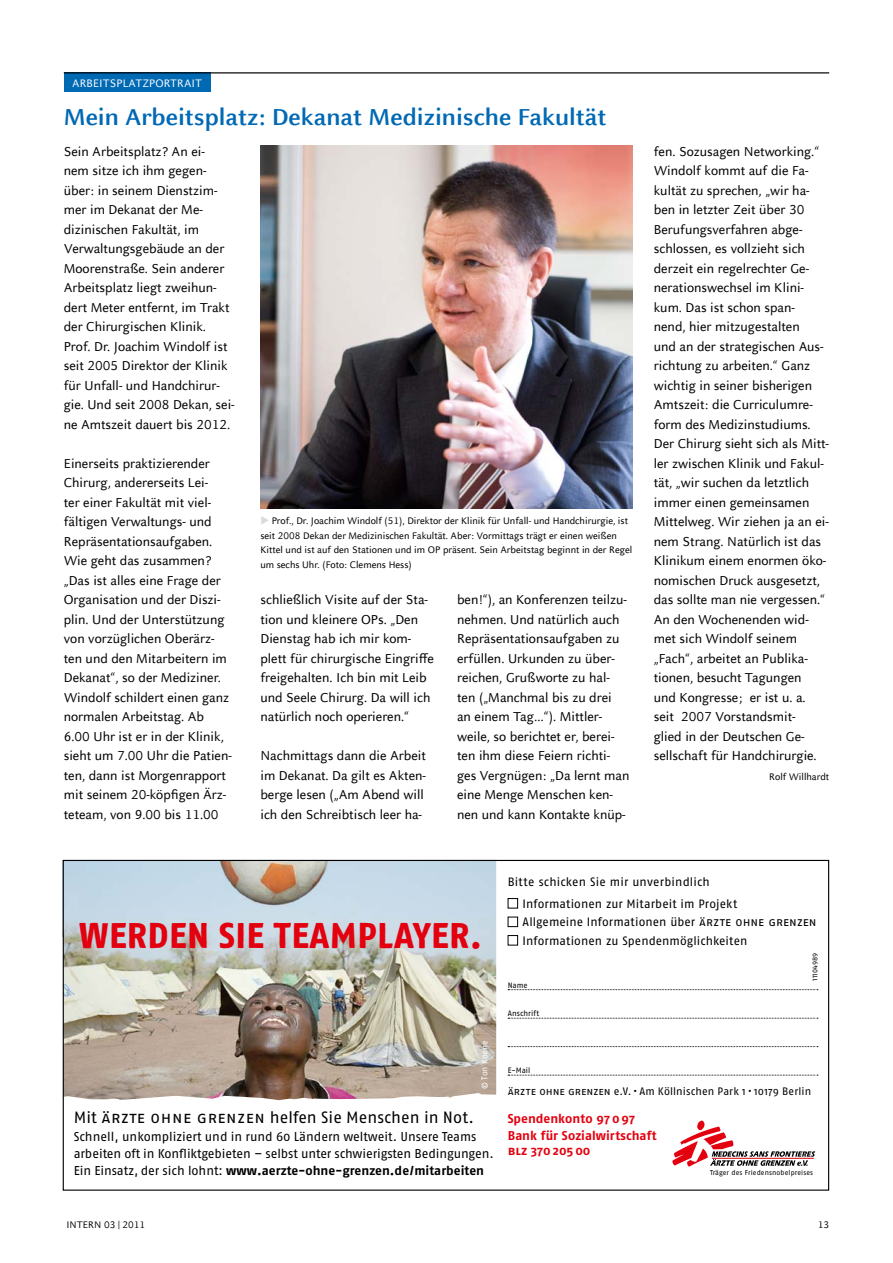
<style>
.page{position:relative;width:893px;height:1263px;background:#fff}
.page>*{position:absolute;margin:0;border:0;box-sizing:border-box;transform-origin:0 0}
.t1{font:35.7px "Fago Rough Bold Lf";letter-spacing:.02em;color:#e3000f}
.t2{font:700 25.5px "Celeste Sans Offc Pro";color:#0069b4}
.t3{font:16.35px "Fago OT";letter-spacing:.03em;color:#000}
.t4{font:14.25px/19.5px "Celeste Sans Offc Pro";color:#000}
.t5{font:12.75px/17.1px "Fago OT";letter-spacing:-.005em;color:#000}
.t6{font:700 12.75px/16px "Fago OT";letter-spacing:.005em;color:#e3000f}
.t7{font:12.15px/21.3px "Fago OT";letter-spacing:.01em;color:#000}
.t8{font:12px "Celeste Sans Offc Pro";letter-spacing:.005em;color:#fff}
.t9{font:10.8px "Fago OT";letter-spacing:.005em;color:#000}
.t10{font:10.5px/14.7px "Celeste Sans Offc Pro";color:#000}
.t11{font:8.55px "Fago OT";color:#fff}
.t12{font:7.8px "Fago OT";letter-spacing:.005em;color:#000}
.t13{font:7.05px "Fago OT";letter-spacing:.02em;color:#000}
.s1{color:#dadada}
.s2{font-weight:700}
</style>
<div class="page">
<div style="left:64px;top:72px;width:146px;height:20px;background:#0069b4"></div>
<hr style="left:64px;top:72px;width:765px;height:1px;background:#000">
<img style="left:261px;top:145px;width:372px;height:364px">
<img style="left:65px;top:862px;width:431px;height:238px">
<img style="left:65px;top:862px;width:430px;height:74px">
<svg style="left:508px;top:989px;width:310px;height:1px"></svg>
<svg style="left:508px;top:1018px;width:310px;height:1px"></svg>
<svg style="left:508px;top:1046px;width:310px;height:1px"></svg>
<svg style="left:508px;top:1075px;width:310px;height:1px"></svg>
<div style="left:508px;top:898px;width:10px;height:10px;border:1px solid #000"></div>
<div style="left:508px;top:917px;width:10px;height:10px;border:1px solid #000"></div>
<div style="left:508px;top:935px;width:10px;height:10px;border:1px solid #000"></div>
<svg style="left:672px;top:1120px;width:143px;height:47px"></svg>
<p class="t8" style="left:72px;top:75px;width:131px">ARBEITSPLATZPORTRAIT</p>
<h2 class="t2" style="left:64px;top:101px;width:544px">Mein Arbeitsplatz: Dekanat Medizinische Fakultät</h2>
<p class="t4" style="left:64px;top:141px;width:172px">Sein Arbeitsplatz? An ei-<br>nem sitze ich ihm gegen&shy;über: in seinem Dienstzim&shy;mer im Dekanat der Me&shy;dizinischen Fakultät, im<br>Verwaltungsgebäude an der<br>Moorenstraße. Sein anderer<br>Arbeitsplatz liegt zweihun&shy;dert Meter entfernt, im Trakt der Chirurgischen Klinik.<br>Prof. Dr. Joachim Windolf ist seit 2005 Direktor der Klinik für Unfall- und Handchirur&shy;gie. Und seit 2008 Dekan, sei&shy;ne Amtszeit dauert bis 2012.</p>
<p class="t4" style="left:64px;top:453px;width:170px">Einerseits praktizierender<br>Chirurg, andererseits Lei-<br>ter einer Fakultät mit viel&shy;fältigen Verwaltungs- und<br>Repräsentationsaufgaben.<br>Wie geht das zusammen? „Das ist alles eine Frage der<br>Organisation und der Diszi&shy;plin. Und der Unterstützung von vorzüglichen Oberärz&shy;ten und den Mitarbeitern im<br>Dekanat“, so der Mediziner.<br>Windolf schildert einen ganz normalen Arbeitstag. Ab<br>6.00 Uhr ist er in der Klinik, sieht um 7.00 Uhr die Patien&shy;ten, dann ist Morgenrapport mit seinem 20-köpfigen Ärz&shy;teteam, von 9.00 bis 11.00</p>
<p class="t10" style="left:260px;top:513px;width:374px"><span class="s1">◆</span> Prof., Dr. Joachim Windolf (51), Direktor der Klinik für Unfall- und Handchirurgie, ist seit 2008 Dekan der Medizinischen Fakultät. Aber: Vormittags trägt er einen weißen Kittel und ist auf den Stationen und im OP präsent. Sein Arbeitstag beginnt in der Regel um sechs Uhr. (Foto: Clemens Hess)</p>
<p class="t4" style="left:260px;top:590px;width:175px">schließlich Visite auf der Sta&shy;tion und kleinere OPs. „Den<br>Dienstag hab ich mir kom&shy;plett für chirurgische Eingriffe freigehalten. Ich bin mit Leib und Seele Chirurg. Da will ich natürlich noch operieren.“</p>
<p class="t4" style="left:260px;top:746px;width:167px">Nachmittags dann die Arbeit im Dekanat. Da gilt es Akten&shy;berge lesen („Am Abend will ich den Schreibtisch leer ha-</p>
<p class="t4" style="left:457px;top:590px;width:174px">ben!“), an Konferenzen teilzu&shy;nehmen. Und natürlich auch<br>Repräsentationsaufgaben zu erfüllen. Urkunden zu über&shy;reichen, Grußworte zu hal&shy;ten („Manchmal bis zu drei<br>an einem Tag…“). Mittler&shy;weile, so berichtet er, berei&shy;ten ihm diese Feiern richti&shy;ges Vergnügen: „Da lernt man eine Menge Menschen ken&shy;nen und kann Kontakte knüp-</p>
<p class="t4" style="left:654px;top:141px;width:177px">fen. Sozusagen Networking.“<br>Windolf kommt auf die Fa&shy;kultät zu sprechen, „wir ha&shy;ben in letzter Zeit über 30<br>Berufungsverfahren abge&shy;schlossen, es vollzieht sich derzeit ein regelrechter Ge&shy;nerationswechsel im Klini&shy;kum. Das ist schon span&shy;nend, hier mitzugestalten<br>und an der strategischen Aus&shy;richtung zu arbeiten.“ Ganz wichtig in seiner bisherigen<br>Amtszeit: die Curriculumre&shy;form des Medizinstudiums.<br>Der Chirurg sieht sich als Mitt&shy;ler zwischen Klinik und Fakul&shy;tät, „wir suchen da letztlich immer einen gemeinsamen<br>Mittelweg. Wir ziehen ja an ei&shy;nem Strang. Natürlich ist das<br>Klinikum einem enormen öko&shy;nomischen Druck ausgesetzt, das sollte man nie vergessen.“<br>An den Wochenenden wid&shy;met sich Windolf seinem „Fach“, arbeitet an Publika&shy;tionen, besucht Tagungen<br>und Kongresse; er ist u. a. seit 2007 Vorstandsmit-<br>glied in der Deutschen Ge&shy;sellschaft für Handchirurgie.</p>
<p class="t10" style="left:769px;top:769px;width:61px">Rolf Willhardt</p>
<h1 class="t1" style="left:80px;top:915px;width:404px">WERDEN SIE TEAMPLAYER.</h1>
<p class="t11" style="left:479px;top:1089px;width:50px;rotate:-90deg">© Ton Koene</p>
<p class="t3" style="left:74px;top:1107px;width:402px">Mit ärzte ohne grenzen helfen Sie Menschen in Not.</p>
<p class="t5" style="left:74px;top:1128px;width:422px">Schnell, unkompliziert und in rund 60 Ländern weltweit. Unsere Teams arbeiten oft in Konfliktgebieten – selbst unter schwierigsten Bedingungen.<br>Ein Einsatz, der sich lohnt: <span class="s2">www.aerzte-ohne-grenzen.de/mitarbeiten</span></p>
<p class="t7" style="left:523px;top:871px;width:216px;text-indent:-15px">Bitte schicken Sie mir unverbindlich<br>Informationen zur Mitarbeit im Projekt</p>
<p class="t7" style="left:523px;top:913px;width:296px;line-height:18.5px">Allgemeine Informationen über ärzte ohne grenzen<br>Informationen zu Spendenmöglichkeiten</p>
<p class="t12" style="left:508px;top:980px;width:21px">Name</p>
<p class="t12" style="left:508px;top:1009px;width:33px">Anschrift</p>
<p class="t12" style="left:508px;top:1065px;width:24px">E-Mail</p>
<p class="t13" style="left:811px;top:980px;width:29px;rotate:-90deg">11104989</p>
<p class="t9" style="left:508px;top:1084px;width:305px">ärzte ohne grenzen e.V. • Am Köllnischen Park 1 • 10179 Berlin</p>
<p class="t6" style="left:508px;top:1111px;width:151px">Spendenkonto 97 0 97<br>Bank für Sozialwirtschaft blz 370 205 00</p>
<p class="t13" style="left:710px;top:1168px;width:105px">Träger des Friedensnobelpreises</p>
<p class="t10" style="left:66px;top:1217px;width:80px">INTERN 03 | 2011</p>
<p class="t10" style="left:818px;top:1217px;width:13px">13</p>
</div>
